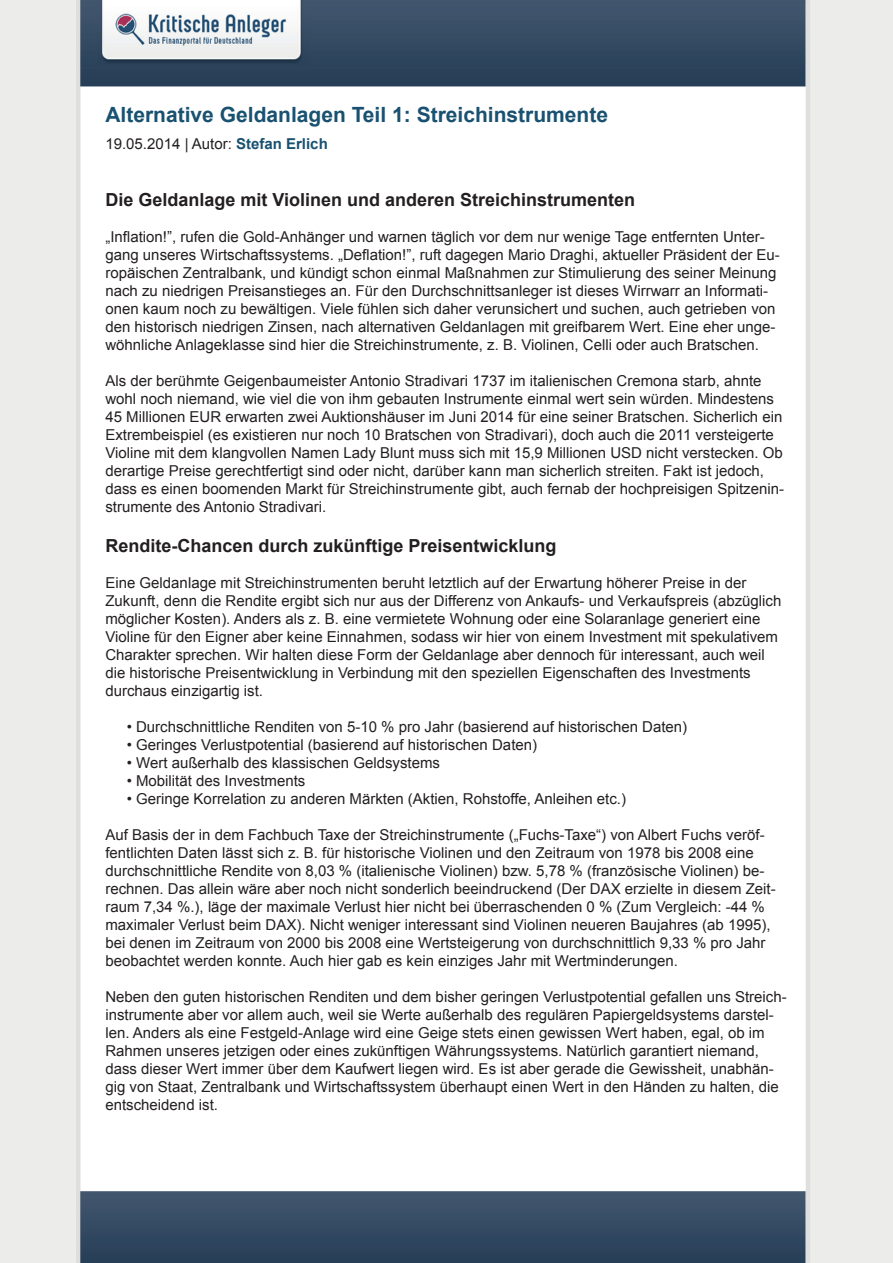
<style>
.page{position:relative;width:893px;height:1263px;background:#fff}
.page>*{position:absolute;margin:0;border:0;box-sizing:border-box;transform-origin:0 0}
.t1{font:700 21px "Arial";color:#195171}
.t2{font:700 18px "Arial";color:#231f20}
.t3{font:15px/18px "Arial";color:#231f20}
.s1{font-weight:700;color:#195171}
</style>
<div class="page">
<img style="left:0;top:0;width:893px;height:1263px">
<h1 class="t1" style="left:105px;top:99px;width:504px">Alternative Geldanlagen Teil 1: Streichinstrumente</h1>
<p class="t3" style="left:105px;top:134px;width:224px">19.05.2014 | Autor: <span class="s1">Stefan Erlich</span></p>
<p class="t2" style="left:105px;top:187px;width:531px">Die Geldanlage mit Violinen und anderen Streichinstrumenten</p>
<p class="t3" style="left:105px;top:228px;width:676px">„Inflation!”, rufen die Gold-Anhänger und warnen täglich vor dem nur wenige Tage entfernten Unter&shy;gang unseres Wirtschaftssystems. „Deflation!”, ruft dagegen Mario Draghi, aktueller Präsident der Eu&shy;ropäischen Zentralbank, und kündigt schon einmal Maßnahmen zur Stimulierung des seiner Meinung nach zu niedrigen Preisanstieges an. Für den Durchschnittsanleger ist dieses Wirrwarr an Informati&shy;onen kaum noch zu bewältigen. Viele fühlen sich daher verunsichert und suchen, auch getrieben von den historisch niedrigen Zinsen, nach alternativen Geldanlagen mit greifbarem Wert. Eine eher unge&shy;wöhnliche Anlageklasse sind hier die Streichinstrumente, z. B. Violinen, Celli oder auch Bratschen.</p>
<p class="t3" style="left:105px;top:372px;width:680px">Als der berühmte Geigenbaumeister Antonio Stradivari 1737 im italienischen Cremona starb, ahnte wohl noch niemand, wie viel die von ihm gebauten Instrumente einmal wert sein würden. Mindestens 45 Millionen EUR erwarten zwei Auktionshäuser im Juni 2014 für eine seiner Bratschen. Sicherlich ein Extrembeispiel (es existieren nur noch 10 Bratschen von Stradivari), doch auch die 2011 versteigerte Violine mit dem klangvollen Namen Lady Blunt muss sich mit 15,9 Millionen USD nicht verstecken. Ob derartige Preise gerechtfertigt sind oder nicht, darüber kann man sicherlich streiten. Fakt ist jedoch, dass es einen boomenden Markt für Streichinstrumente gibt, auch fernab der hochpreisigen Spitzenin&shy;strumente des Antonio Stradivari.</p>
<p class="t2" style="left:105px;top:533px;width:453px">Rendite-Chancen durch zukünftige Preisentwicklung</p>
<p class="t3" style="left:105px;top:573px;width:677px">Eine Geldanlage mit Streichinstrumenten beruht letztlich auf der Erwartung höherer Preise in der Zukunft, denn die Rendite ergibt sich nur aus der Differenz von Ankaufs- und Verkaufspreis (abzüglich möglicher Kosten). Anders als z. B. eine vermietete Wohnung oder eine Solaranlage generiert eine Violine für den Eigner aber keine Einnahmen, sodass wir hier von einem Investment mit spekulativem Charakter sprechen. Wir halten diese Form der Geldanlage aber dennoch für interessant, auch weil die historische Preisentwicklung in Verbindung mit den speziellen Eigenschaften des Investments durchaus einzigartig ist.</p>
<p class="t3" style="left:127px;top:717px;width:562px">• Durchschnittliche Renditen von 5-10 % pro Jahr (basierend auf historischen Daten)</p>
<p class="t3" style="left:127px;top:735px;width:412px">• Geringes Verlustpotential (basierend auf historischen Daten)</p>
<p class="t3" style="left:127px;top:753px;width:315px">• Wert außerhalb des klassischen Geldsystems</p>
<p class="t3" style="left:127px;top:771px;width:180px">• Mobilität des Investments</p>
<p class="t3" style="left:127px;top:789px;width:501px">• Geringe Korrelation zu anderen Märkten (Aktien, Rohstoffe, Anleihen etc.)</p>
<p class="t3" style="left:105px;top:825px;width:672px">Auf Basis der in dem Fachbuch Taxe der Streichinstrumente („Fuchs-Taxe“) von Albert Fuchs veröf&shy;fentlichten Daten lässt sich z. B. für historische Violinen und den Zeitraum von 1978 bis 2008 eine durchschnittliche Rendite von 8,03 % (italienische Violinen) bzw. 5,78 % (französische Violinen) be&shy;rechnen. Das allein wäre aber noch nicht sonderlich beeindruckend (Der DAX erzielte in diesem Zeit&shy;raum 7,34 %.), läge der maximale Verlust hier nicht bei überraschenden 0 % (Zum Vergleich: -44 % maximaler Verlust beim DAX). Nicht weniger interessant sind Violinen neueren Baujahres (ab 1995), bei denen im Zeitraum von 2000 bis 2008 eine Wertsteigerung von durchschnittlich 9,33 % pro Jahr beobachtet werden konnte. Auch hier gab es kein einziges Jahr mit Wertminderungen.</p>
<p class="t3" style="left:105px;top:987px;width:683px">Neben den guten historischen Renditen und dem bisher geringen Verlustpotential gefallen uns Streich&shy;instrumente aber vor allem auch, weil sie Werte außerhalb des regulären Papiergeldsystems darstel&shy;len. Anders als eine Festgeld-Anlage wird eine Geige stets einen gewissen Wert haben, egal, ob im Rahmen unseres jetzigen oder eines zukünftigen Währungssystems. Natürlich garantiert niemand, dass dieser Wert immer über dem Kaufwert liegen wird. Es ist aber gerade die Gewissheit, unabhän&shy;gig von Staat, Zentralbank und Wirtschaftssystem überhaupt einen Wert in den Händen zu halten, die entscheidend ist.</p>
</div>
